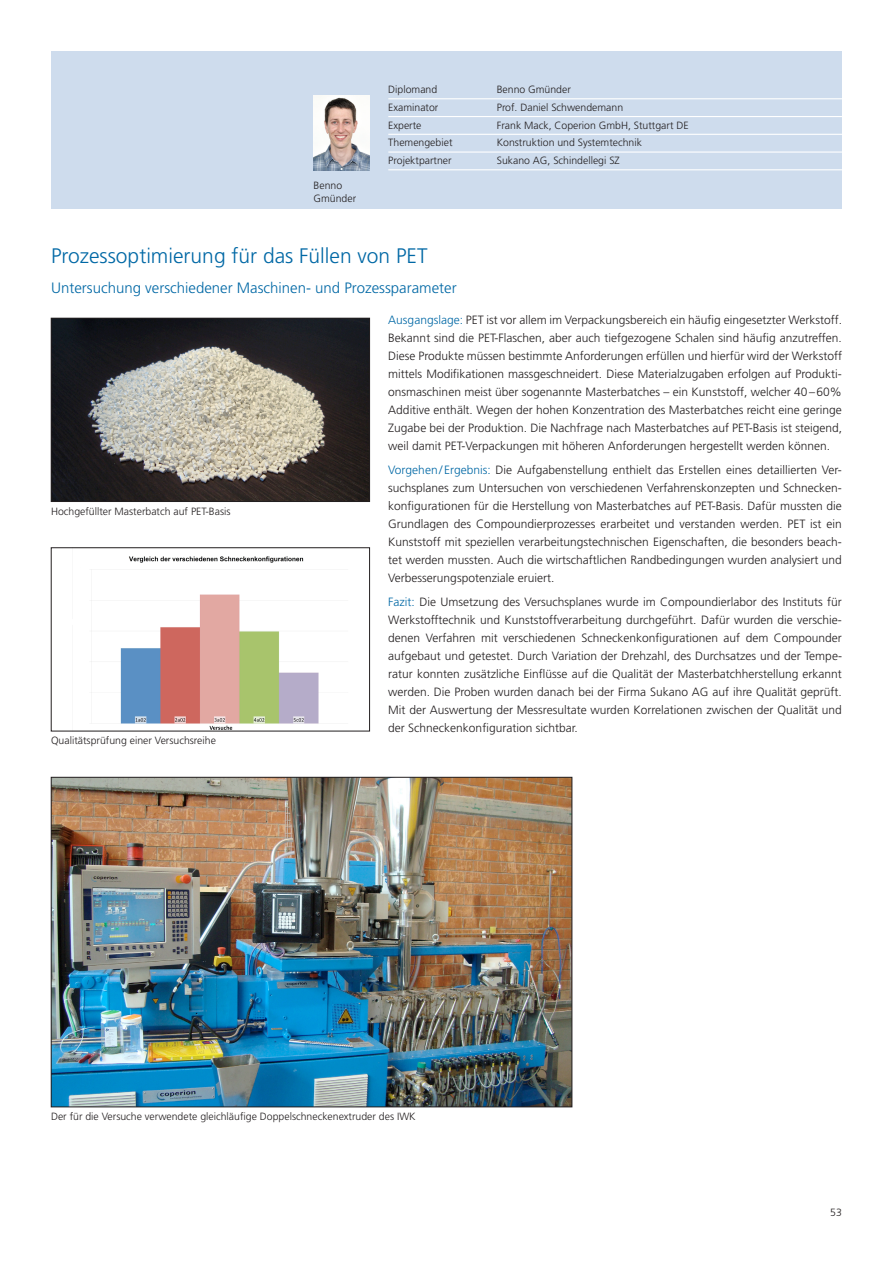
<style>
.page{position:relative;width:893px;height:1263px;background:#fff}
.page>*{position:absolute;margin:0;border:0;box-sizing:border-box;transform-origin:0 0}
.t1{font:300 21px "Frutiger LT Pro";color:#0068a5}
.t2{font:300 15px "Frutiger LT Pro";color:#0068a5}
.t3{font:300 12px/18px "Frutiger LT Pro";color:#231f20;text-align:justify}
.t4{font:300 10.5px/13.5px "Frutiger LT Pro";color:#231f20}
.s1{color:#0068a5}
</style>
<div class="page">
<div style="left:51px;top:51px;width:791px;height:157px;background:#cedced"></div>
<img style="left:53px;top:320px;width:315px;height:180px">
<div style="left:51px;top:318px;width:319px;height:184px;border:1px solid #231f20"></div>
<img style="left:91px;top:556px;width:228px;height:173px">
<div style="left:51px;top:547px;width:319px;height:184px;border:1px solid #231f20"></div>
<img style="left:53px;top:779px;width:517px;height:326px">
<hr style="left:388px;top:98px;width:454px;height:1px;background:#fff">
<hr style="left:388px;top:116px;width:454px;height:1px;background:#fff">
<hr style="left:388px;top:134px;width:454px;height:1px;background:#fff">
<hr style="left:388px;top:151px;width:454px;height:2px;background:#fff">
<hr style="left:388px;top:169px;width:454px;height:1px;background:#fff">
<img style="left:314px;top:95px;width:56px;height:75px">
<p class="t4" style="left:314px;top:178px;width:44px">Benno<br>Gmünder</p>
<p class="t4" style="left:388px;top:83px;width:51px">Diplomand</p>
<p class="t4" style="left:497px;top:83px;width:76px">Benno Gmünder</p>
<p class="t4" style="left:388px;top:101px;width:52px">Examinator</p>
<p class="t4" style="left:497px;top:101px;width:128px">Prof. Daniel Schwendemann</p>
<p class="t4" style="left:388px;top:118px;width:35px">Experte</p>
<p class="t4" style="left:497px;top:118px;width:193px">Frank Mack, Coperion GmbH, Stuttgart DE</p>
<p class="t4" style="left:388px;top:136px;width:66px">Themengebiet</p>
<p class="t4" style="left:497px;top:136px;width:147px">Konstruktion und Systemtechnik</p>
<p class="t4" style="left:388px;top:154px;width:65px">Projektpartner</p>
<p class="t4" style="left:497px;top:154px;width:125px">Sukano AG, Schindellegi SZ</p>
<h1 class="t1" style="left:51px;top:243px;width:378px">Prozessoptimierung für das Füllen von PET</h1>
<p class="t2" style="left:51px;top:279px;width:407px">Untersuchung verschiedener Maschinen- und Prozessparameter</p>
<p class="t4" style="left:51px;top:504px;width:181px">Hochgefüllter Masterbatch auf PET-Basis</p>
<p class="t4" style="left:51px;top:734px;width:166px">Qualitätsprüfung einer Versuchsreihe</p>
<p class="t3" style="left:388px;top:311px;width:455px"><span class="s1">Ausgangslage:</span> PET ist vor allem im Verpackungsbereich ein häufig eingesetzter Werkstoff.<br>Bekannt sind die PET-Flaschen, aber auch tiefgezogene Schalen sind häufig anzutreffen.<br>Diese Produkte müssen bestimmte Anforderungen erfüllen und hierfür wird der Werkstoff mittels Modifikationen massgeschneidert. Diese Materialzugaben erfolgen auf Produkti&shy;onsmaschinen meist über sogenannte Masterbatches – ein Kunststoff, welcher 40–60% Additive enthält. Wegen der hohen Konzentration des Masterbatches reicht eine geringe Zugabe bei der Produktion. Die Nachfrage nach Masterbatches auf PET-Basis ist steigend, weil damit PET-Verpackungen mit höheren Anforderungen hergestellt werden können.</p>
<p class="t3" style="left:388px;top:461px;width:455px"><span class="s1">Vorgehen/Ergebnis:</span> Die Aufgabenstellung enthielt das Erstellen eines detaillierten Ver&shy;suchsplanes zum Untersuchen von verschiedenen Verfahrenskonzepten und Schnecken&shy;konfigurationen für die Herstellung von Masterbatches auf PET-Basis. Dafür mussten die Grundlagen des Compoundierprozesses erarbeitet und verstanden werden. PET ist ein Kunststoff mit speziellen verarbeitungstechnischen Eigenschaften, die besonders beach&shy;tet werden mussten. Auch die wirtschaftlichen Randbedingungen wurden analysiert und Verbesserungspotenziale eruiert.</p>
<p class="t3" style="left:388px;top:593px;width:455px"><span class="s1">Fazit:</span> Die Umsetzung des Versuchsplanes wurde im Compoundierlabor des Instituts für Werkstofftechnik und Kunststoffverarbeitung durchgeführt. Dafür wurden die verschie&shy;denen Verfahren mit verschiedenen Schneckenkonfigurationen auf dem Compounder aufgebaut und getestet. Durch Variation der Drehzahl, des Durchsatzes und der Tempe&shy;ratur konnten zusätzliche Einflüsse auf die Qualität der Masterbatchherstellung erkannt werden. Die Proben wurden danach bei der Firma Sukano AG auf ihre Qualität geprüft.<br>Mit der Auswertung der Messresultate wurden Korrelationen zwischen der Qualität und der Schneckenkonfiguration sichtbar.</p>
<p class="t4" style="left:51px;top:1110px;width:366px">Der für die Versuche verwendete gleichläufige Doppelschneckenextruder des IWK</p>
<p class="t4" style="left:830px;top:1206px;width:13px">53</p>
</div>
